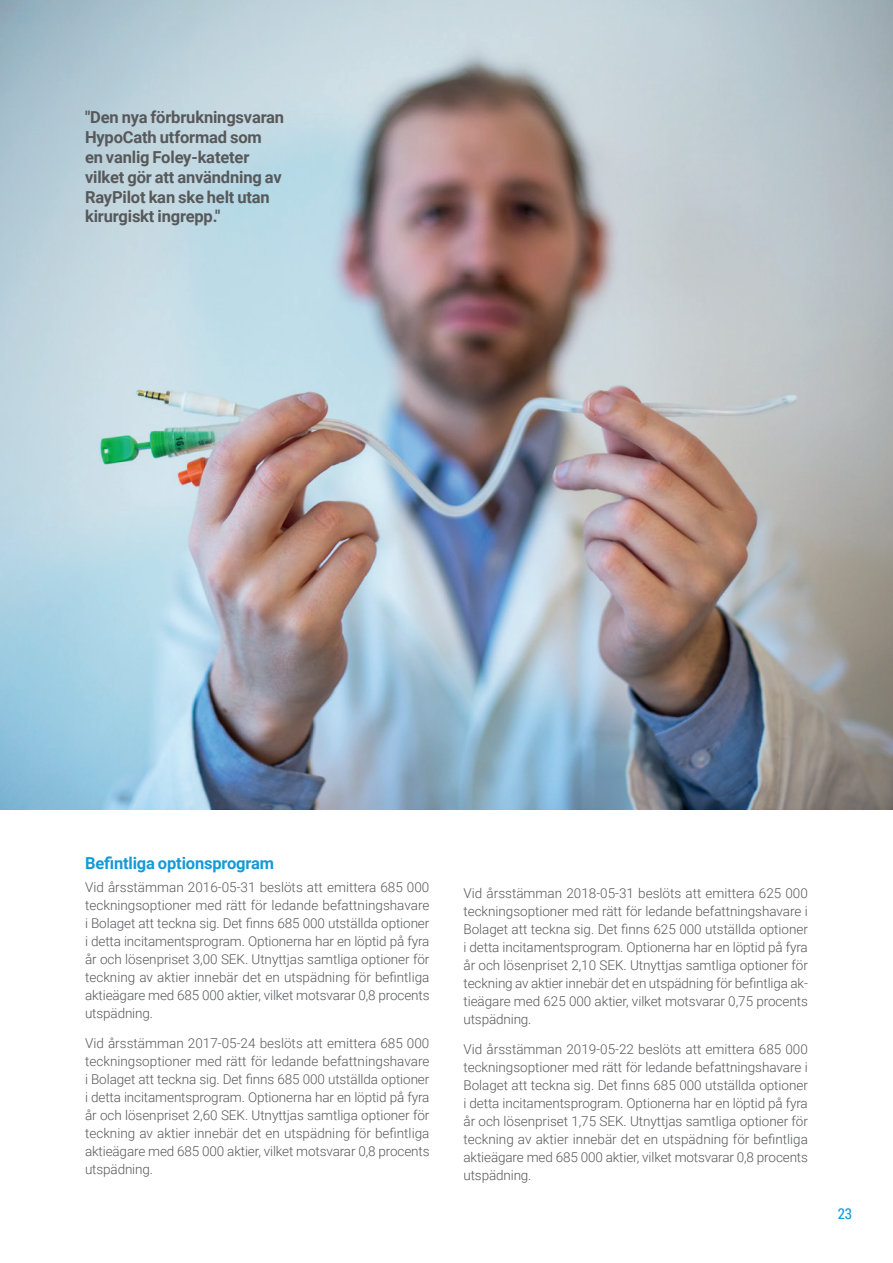
<style>
.page{position:relative;width:893px;height:1263px;background:#fff}
.page>*{position:absolute;margin:0;border:0;box-sizing:border-box;transform-origin:0 0}
.t1{font:700 16.5px/19.8px "Roboto";letter-spacing:-.01em;color:#57585a}
.t2{font:700 16.5px "Roboto";letter-spacing:-.01em;color:#1599d7}
.t3{font:15px "Roboto Condensed";color:#1599d7}
.t4{font:300 13.5px/18px "Roboto";letter-spacing:-.01em;color:#57585a;text-align:justify}
</style>
<div class="page">
<img style="left:1px;top:0;width:892px;height:809px">
<p class="t1" style="left:85px;top:107px;width:201px">"Den nya förbrukningsvaran<br>HypoCath utformad som<br>en vanlig Foley-kateter vilket gör att användning av<br>RayPilot kan ske helt utan kirurgiskt ingrepp."</p>
<p class="t2" style="left:85px;top:852px;width:191px">Befintliga optionsprogram</p>
<p class="t4" style="left:85px;top:877px;width:346px">Vid årsstämman 2016-05-31 beslöts att emittera 685 000 teckningsoptioner med rätt för ledande befattningshavare i Bolaget att teckna sig. Det finns 685 000 utställda optioner i detta incitamentsprogram. Optionerna har en löptid på fyra år och lösenpriset 3,00 SEK. Utnyttjas samtliga optioner för teckning av aktier innebär det en utspädning för befintliga aktieägare med 685 000 aktier, vilket motsvarar 0,8 procents utspädning.</p>
<p class="t4" style="left:85px;top:1034px;width:346px">Vid årsstämman 2017-05-24 beslöts att emittera 685 000 teckningsoptioner med rätt för ledande befattningshavare i Bolaget att teckna sig. Det finns 685 000 utställda optioner i detta incitamentsprogram. Optionerna har en löptid på fyra år och lösenpriset 2,60 SEK. Utnyttjas samtliga optioner för teckning av aktier innebär det en utspädning för befintliga aktieägare med 685 000 aktier, vilket motsvarar 0,8 procents utspädning.</p>
<p class="t4" style="left:463px;top:883px;width:346px">Vid årsstämman 2018-05-31 beslöts att emittera 625 000 teckningsoptioner med rätt för ledande befattningshavare i Bolaget att teckna sig. Det finns 625 000 utställda optioner i detta incitamentsprogram. Optionerna har en löptid på fyra år och lösenpriset 2,10 SEK. Utnyttjas samtliga optioner för teckning av aktier innebär det en utspädning för befintliga ak&shy;tieägare med 625 000 aktier, vilket motsvarar 0,75 procents utspädning.</p>
<p class="t4" style="left:463px;top:1040px;width:346px">Vid årsstämman 2019-05-22 beslöts att emittera 685 000 teckningsoptioner med rätt för ledande befattningshavare i Bolaget att teckna sig. Det finns 685 000 utställda optioner i detta incitamentsprogram. Optionerna har en löptid på fyra år och lösenpriset 1,75 SEK. Utnyttjas samtliga optioner för teckning av aktier innebär det en utspädning för befintliga aktieägare med 685 000 aktier, vilket motsvarar 0,8 procents utspädning.</p>
<p class="t3" style="left:838px;top:1203px;width:16px">23</p>
</div>
